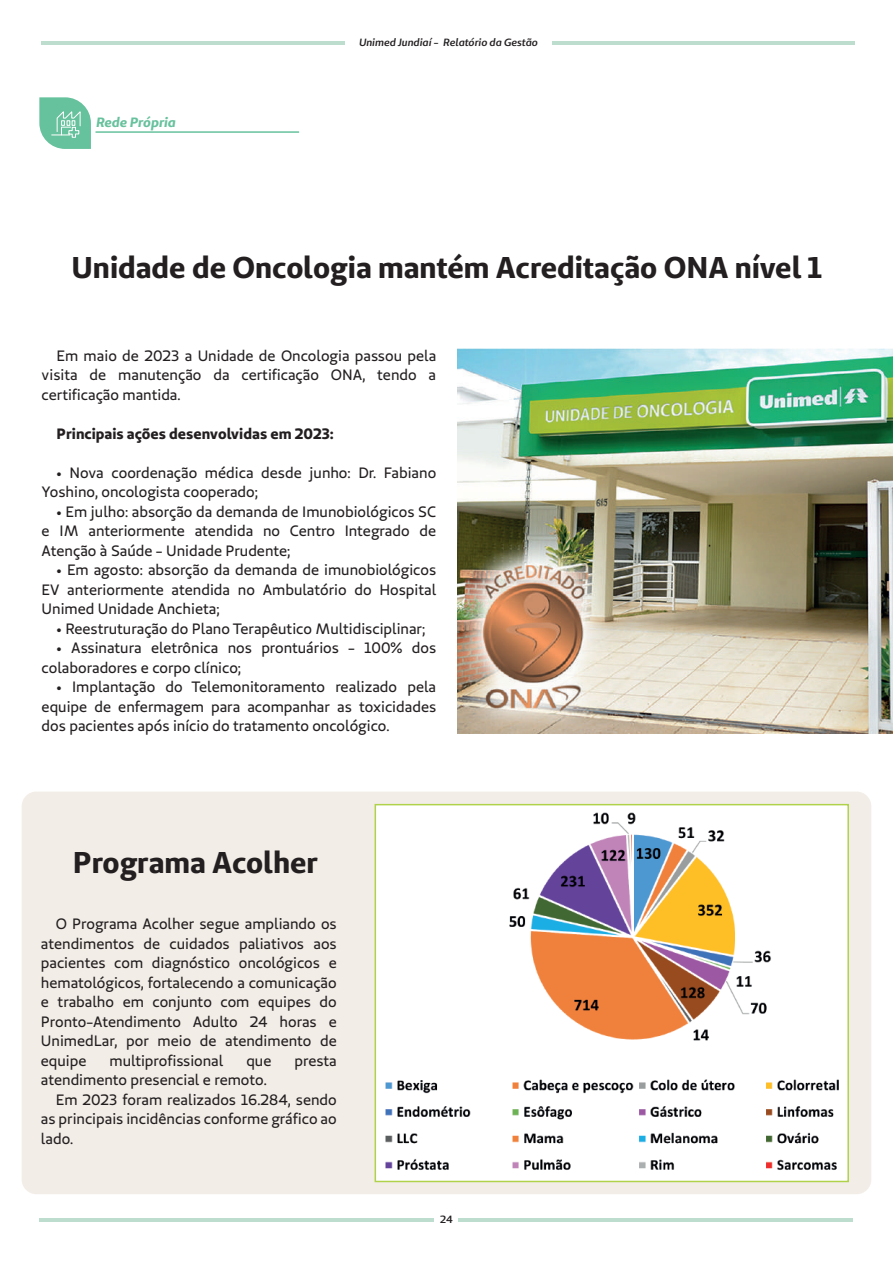
<style>
.page{position:relative;width:893px;height:1263px;background:#fff}
.page>*{position:absolute;margin:0;border:0;box-sizing:border-box;transform-origin:0 0}
.t1{font:700 30px "Unimed Sans";color:#231f20}
.t2{font:15px/19.5px "Unimed Sans 2020 Regular";color:#231f20;text-align:justify}
.t3{font:15px "Unimed Sans 2020 Bold";color:#231f20}
.t4{font:italic 700 13.5px "Unimed Sans";letter-spacing:-.005em;color:#00985c}
.t5{font:italic 600 10.5px "Unimed Sans";color:#231f20}
.t6{font:600 10.5px "Unimed Sans";color:#231f20}
</style>
<div class="page">
<div style="left:22px;top:791px;width:849px;height:403px;background:#f2ede7;border-radius:15px"></div>
<hr style="left:39px;top:1218px;width:814px;height:3px;background:#bddece">
<div style="left:435px;top:1206px;width:23px;height:25px;background:#fff"></div>
<hr style="left:42px;top:41px;width:813px;height:3px;background:#bddece">
<div style="left:345px;top:32px;width:207px;height:20px;background:#fff"></div>
<hr style="left:96px;top:131px;width:203px;height:2px;background:#00985c">
<svg style="left:39px;top:97px;width:52px;height:52px;background:#83ccaf"></svg>
<img style="left:457px;top:349px;width:436px;height:385px">
<img style="left:378px;top:807px;width:468px;height:372px">
<div style="left:375px;top:804px;width:474px;height:378px;border:2px solid #b0d24b"></div>
<p class="t4" style="left:96px;top:113px;width:81px">Rede Própria</p>
<p class="t5" style="left:359px;top:35px;width:180px">Unimed Jundiaí - Relatório da Gestão</p>
<h1 class="t1" style="left:72px;top:248px;width:752px">Unidade de Oncologia mantém Acreditação ONA nível 1</h1>
<p class="t2" style="left:42px;top:346px;width:396px;text-indent:15px">Em maio de 2023 a Unidade de Oncologia passou pela visita de manutenção da certificação ONA, tendo a certificação mantida.</p>
<p class="t3" style="left:57px;top:423px;width:279px">Principais ações desenvolvidas em 2023:</p>
<p class="t2" style="left:42px;top:463px;width:396px;text-indent:15px">• Nova coordenação médica desde junho: Dr. Fabiano<br>Yoshino, oncologista cooperado;</p>
<p class="t2" style="left:42px;top:502px;width:396px;text-indent:15px">• Em julho: absorção da demanda de Imunobiológicos SC e IM anteriormente atendida no Centro Integrado de Atenção à Saúde - Unidade Prudente;</p>
<p class="t2" style="left:42px;top:560px;width:396px;text-indent:15px">• Em agosto: absorção da demanda de imunobiológicos EV anteriormente atendida no Ambulatório do Hospital Unimed Unidade Anchieta;</p>
<p class="t2" style="left:57px;top:619px;width:370px">• Reestruturação do Plano Terapêutico Multidisciplinar;</p>
<p class="t2" style="left:42px;top:638px;width:396px;text-indent:15px">• Assinatura eletrônica nos prontuários - 100% dos colaboradores e corpo clínico;</p>
<p class="t2" style="left:42px;top:677px;width:396px;text-indent:15px">• Implantação do Telemonitoramento realizado pela equipe de enfermagem para acompanhar as toxicidades dos pacientes após início do tratamento oncológico.</p>
<h1 class="t1" style="left:73px;top:842px;width:247px">Programa Acolher</h1>
<p class="t2" style="left:41px;top:914px;width:297px;text-indent:15px">O Programa Acolher segue ampliando os atendimentos de cuidados paliativos aos pacientes com diagnóstico oncológicos e hematológicos, fortalecendo a comunicação e trabalho em conjunto com equipes do Pronto-Atendimento Adulto 24 horas e UnimedLar, por meio de atendimento de equipe</p>
<p class="t2" style="left:110px;top:1050px;width:115px">multiprofissional</p>
<p class="t2" style="left:246px;top:1050px;width:27px">que</p>
<p class="t2" style="left:294px;top:1050px;width:44px">presta</p>
<p class="t2" style="left:41px;top:1070px;width:227px">atendimento presencial e remoto.</p>
<p class="t2" style="left:56px;top:1089px;width:282px">Em 2023 foram realizados 16.284, sendo</p>
<p class="t2" style="left:41px;top:1109px;width:297px">as principais incidências conforme gráfico ao</p>
<p class="t2" style="left:41px;top:1128px;width:34px">lado.</p>
<p class="t6" style="left:440px;top:1212px;width:14px">24</p>
</div>
